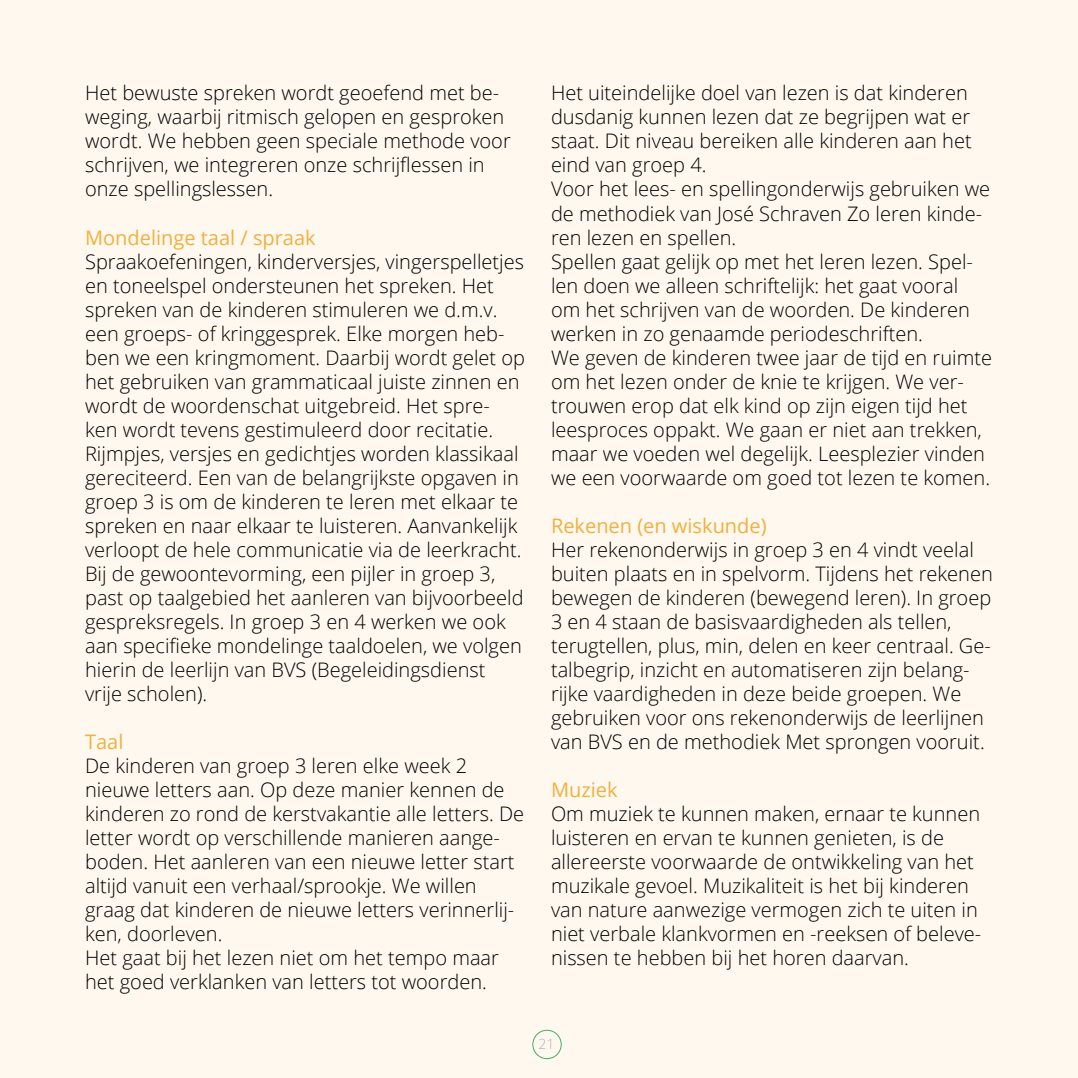
<style>
.page{position:relative;width:1078px;height:1078px;background:#fff}
.page>*{position:absolute;margin:0;border:0;box-sizing:border-box;transform-origin:0 0}
.t1{font:300 20px/24px "Open Sans";color:#000}
.t2{font:20px "Open Sans";color:#f2b03e}
.t3{font:300 14px "Open Sans";color:#b3b2b2}
</style>
<div class="page">
<div style="left:0;top:0;width:1077px;height:1077px;background:#fef8ee"></div>
<div style="left:532px;top:1029px;width:29px;height:29px;border:1px solid #42af62;border-radius:50%"></div>
<p class="t1" style="left:85px;top:81px;width:427px">Het bewuste spreken wordt geoefend met be&shy;weging, waarbij ritmisch gelopen en gesproken wordt. We hebben geen speciale methode voor schrijven, we integreren onze schrijflessen in onze spellingslessen.</p>
<p class="t2" style="left:85px;top:223px;width:232px">Mondelinge taal / spraak</p>
<p class="t1" style="left:85px;top:249px;width:441px">Spraakoefeningen, kinderversjes, vingerspelletjes en toneelspel ondersteunen het spreken. Het spreken van de kinderen stimuleren we d.m.v. een groeps- of kringgesprek. Elke morgen heb&shy;ben we een kringmoment. Daarbij wordt gelet op het gebruiken van grammaticaal juiste zinnen en wordt de woordenschat uitgebreid. Het spre&shy;ken wordt tevens gestimuleerd door recitatie.<br>Rijmpjes, versjes en gedichtjes worden klassikaal gereciteerd. Een van de belangrijkste opgaven in groep 3 is om de kinderen te leren met elkaar te spreken en naar elkaar te luisteren. Aanvankelijk verloopt de hele communicatie via de leerkracht.<br>Bij de gewoontevorming, een pijler in groep 3, past op taalgebied het aanleren van bijvoorbeeld gespreksregels. In groep 3 en 4 werken we ook aan specifieke mondelinge taaldoelen, we volgen hierin de leerlijn van BVS (Begeleidingsdienst vrije scholen).</p>
<p class="t2" style="left:85px;top:727px;width:40px">Taal</p>
<p class="t1" style="left:85px;top:753px;width:440px">De kinderen van groep 3 leren elke week 2 nieuwe letters aan. Op deze manier kennen de kinderen zo rond de kerstvakantie alle letters. De letter wordt op verschillende manieren aange&shy;boden. Het aanleren van een nieuwe letter start altijd vanuit een verhaal/sprookje. We willen graag dat kinderen de nieuwe letters verinnerlij&shy;ken, doorleven.<br>Het gaat bij het lezen niet om het tempo maar het goed verklanken van letters tot woorden.</p>
<p class="t1" style="left:551px;top:81px;width:442px">Het uiteindelijke doel van lezen is dat kinderen dusdanig kunnen lezen dat ze begrijpen wat er staat. Dit niveau bereiken alle kinderen aan het eind van groep 4.<br>Voor het lees- en spellingonderwijs gebruiken we de methodiek van José Schraven Zo leren kinde&shy;ren lezen en spellen.<br>Spellen gaat gelijk op met het leren lezen. Spel&shy;len doen we alleen schriftelijk: het gaat vooral om het schrijven van de woorden. De kinderen werken in zo genaamde periodeschriften.<br>We geven de kinderen twee jaar de tijd en ruimte om het lezen onder de knie te krijgen. We ver&shy;trouwen erop dat elk kind op zijn eigen tijd het leesproces oppakt. We gaan er niet aan trekken, maar we voeden wel degelijk. Leesplezier vinden we een voorwaarde om goed tot lezen te komen.</p>
<p class="t2" style="left:551px;top:511px;width:217px">Rekenen (en wiskunde)</p>
<p class="t1" style="left:551px;top:537px;width:443px">Her rekenonderwijs in groep 3 en 4 vindt veelal buiten plaats en in spelvorm. Tijdens het rekenen bewegen de kinderen (bewegend leren). In groep 3 en 4 staan de basisvaardigheden als tellen, terugtellen, plus, min, delen en keer centraal. Ge&shy;talbegrip, inzicht en automatiseren zijn belang&shy;rijke vaardigheden in deze beide groepen. We gebruiken voor ons rekenonderwijs de leerlijnen van BVS en de methodiek Met sprongen vooruit.</p>
<p class="t2" style="left:551px;top:775px;width:68px">Muziek</p>
<p class="t1" style="left:551px;top:801px;width:431px">Om muziek te kunnen maken, ernaar te kunnen luisteren en ervan te kunnen genieten, is de allereerste voorwaarde de ontwikkeling van het muzikale gevoel. Muzikaliteit is het bij kinderen van nature aanwezige vermogen zich te uiten in niet verbale klankvormen en -reeksen of beleve&shy;nissen te hebben bij het horen daarvan.</p>
<p class="t3" style="left:538px;top:1033px;width:17px">21</p>
</div>
